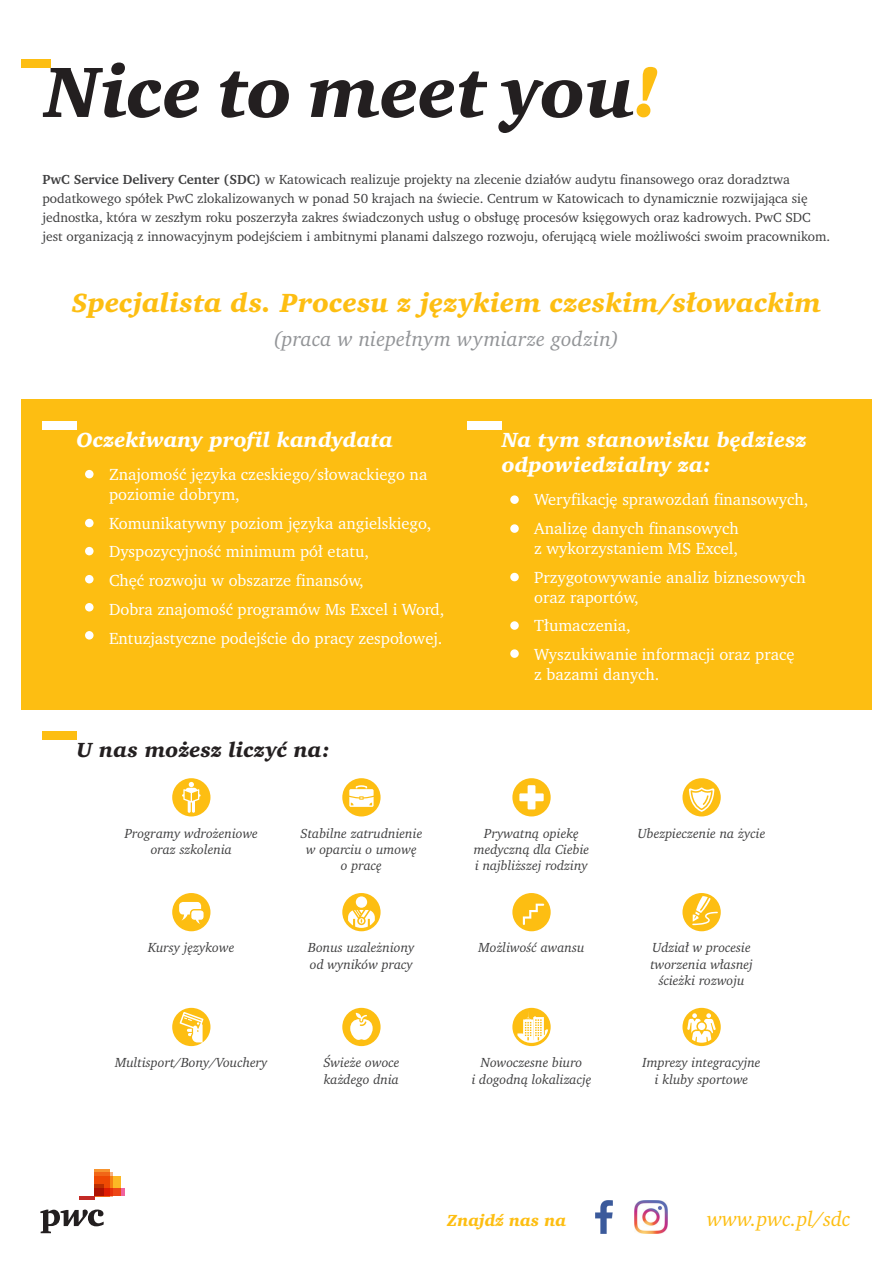
<style>
.page{position:relative;width:893px;height:1263px;background:#fff}
.page>*{position:absolute;margin:0;border:0;box-sizing:border-box;transform-origin:0 0}
.t1{font:italic 27px "Charter ITC Blk PL";letter-spacing:.005em;color:#fdbe12}
.t2{font:italic 21px/25.2px "Charter ITC Blk PL";color:#fff}
.t3{font:italic 21px "Charter ITCPL";letter-spacing:.005em;color:#929497}
.t4{font:italic 21px "Charter ITC Blk PL";letter-spacing:.005em;color:#231f20}
.t5{font:italic 21px "Charter ITCPL";color:#fdbe12}
.t6{font:16.5px/28.8px "Charter ITCPL";color:#fff}
.t7{font:italic 16.5px "Charter ITC Blk PL";color:#fdbe12}
.t8{font:13.5px/18.9px "Charter ITCPL";color:#3e3e3f}
.t9{font:italic 13.5px/16.2px "Charter ITCPL";color:#3e3e3f;text-align:center}
.s1{font-weight:700}
</style>
<div class="page">
<div style="left:21px;top:400px;width:851px;height:310px;background:#fdbe12"></div>
<svg style="left:43px;top:63px;width:156px;height:55px"></svg>
<svg style="left:220px;top:71px;width:69px;height:47px"></svg>
<svg style="left:310px;top:71px;width:177px;height:47px"></svg>
<svg style="left:498px;top:67px;width:159px;height:66px"></svg>
<div style="left:21px;top:60px;width:30px;height:8px;background:#fdbe12"></div>
<div style="left:85px;top:470px;width:9px;height:8px;background:#fff;border-radius:50%"></div>
<div style="left:85px;top:519px;width:9px;height:8px;background:#fff;border-radius:50%"></div>
<div style="left:85px;top:547px;width:9px;height:8px;background:#fff;border-radius:50%"></div>
<div style="left:85px;top:575px;width:9px;height:8px;background:#fff;border-radius:50%"></div>
<div style="left:85px;top:603px;width:9px;height:8px;background:#fff;border-radius:50%"></div>
<div style="left:85px;top:631px;width:9px;height:8px;background:#fff;border-radius:50%"></div>
<div style="left:510px;top:495px;width:9px;height:9px;background:#fff;border-radius:50%"></div>
<div style="left:510px;top:524px;width:9px;height:9px;background:#fff;border-radius:50%"></div>
<div style="left:510px;top:573px;width:9px;height:8px;background:#fff;border-radius:50%"></div>
<div style="left:510px;top:621px;width:9px;height:9px;background:#fff;border-radius:50%"></div>
<div style="left:510px;top:649px;width:9px;height:9px;background:#fff;border-radius:50%"></div>
<div style="left:43px;top:421px;width:34px;height:8px;background:#fff"></div>
<div style="left:468px;top:421px;width:34px;height:8px;background:#fff"></div>
<svg style="left:40px;top:1209px;width:64px;height:24px"></svg>
<div style="left:95px;top:1188px;width:30px;height:8px;background:#f0639e"></div>
<div style="left:95px;top:1172px;width:18px;height:24px;background:#f9b281"></div>
<svg style="left:95px;top:1169px;width:15px;height:7px"></svg>
<svg style="left:95px;top:1176px;width:26px;height:20px"></svg>
<svg style="left:95px;top:1184px;width:9px;height:12px"></svg>
<hr style="left:79px;top:1196px;width:16px;height:4px;background:#c32a25">
<img style="left:634px;top:1200px;width:33px;height:33px">
<img style="left:595px;top:1200px;width:17px;height:33px">
<div style="left:43px;top:731px;width:34px;height:9px;background:#fdbe12"></div>
<svg style="left:172px;top:778px;width:38px;height:38px"></svg>
<svg style="left:512px;top:778px;width:39px;height:38px"></svg>
<svg style="left:342px;top:893px;width:39px;height:38px"></svg>
<svg style="left:172px;top:1008px;width:38px;height:38px"></svg>
<svg style="left:682px;top:893px;width:39px;height:38px"></svg>
<svg style="left:172px;top:893px;width:38px;height:38px"></svg>
<svg style="left:682px;top:778px;width:39px;height:38px"></svg>
<svg style="left:342px;top:1008px;width:39px;height:38px"></svg>
<svg style="left:682px;top:1008px;width:39px;height:38px"></svg>
<div style="left:512px;top:1008px;width:39px;height:38px;background:#fdbe12;border-radius:50%"></div>
<svg style="left:517px;top:1011px;width:31px;height:32px"></svg>
<svg style="left:512px;top:893px;width:39px;height:38px"></svg>
<svg style="left:342px;top:778px;width:39px;height:38px"></svg>
<p class="t8" style="left:43px;top:170px;width:789px"><span class="s1">PwC Service Delivery Center (SDC)</span> w Katowicach realizuje projekty na zlecenie działów audytu finansowego oraz doradztwa podatkowego spółek PwC zlokalizowanych w ponad 50 krajach na świecie. Centrum w Katowicach to dynamicznie rozwijająca się jednostka, która w zeszłym roku poszerzyła zakres świadczonych usług o obsługę procesów księgowych oraz kadrowych. PwC SDC jest organizacją z innowacyjnym podejściem i ambitnymi planami dalszego rozwoju, oferującą wiele możliwości swoim pracownikom.</p>
<h1 class="t1" style="left:72px;top:286px;width:751px">Specjalista ds. Procesu z językiem czeskim/słowackim</h1>
<h2 class="t3" style="left:274px;top:325px;width:347px">(praca w niepełnym wymiarze godzin)</h2>
<h2 class="t2" style="left:77px;top:427px;width:318px">Oczekiwany profil kandydata</h2>
<p class="t6" style="left:109px;top:464px;width:320px;line-height:19.8px">Znajomość języka czeskiego/słowackiego na poziomie dobrym,</p>
<p class="t6" style="left:109px;top:508px;width:337px">Komunikatywny poziom języka angielskiego, Dyspozycyjność minimum pół etatu,<br>Chęć rozwoju w obszarze finansów,<br>Dobra znajomość programów Ms Excel i Word, Entuzjastyczne podejście do pracy zespołowej.</p>
<h2 class="t4" style="left:77px;top:737px;width:255px">U nas możesz liczyć na:</h2>
<h2 class="t2" style="left:502px;top:427px;width:306px">Na tym stanowisku będziesz odpowiedzialny za:</h2>
<p class="t6" style="left:534px;top:485px;width:276px">Weryfikację sprawozdań finansowych,<br>Analizę danych finansowych</p>
<p class="t6" style="left:534px;top:534px;width:273px">z wykorzystaniem MS Excel,<br>Przygotowywanie analiz biznesowych</p>
<p class="t6" style="left:534px;top:582px;width:262px">oraz raportów,<br>Tłumaczenia,<br>Wyszukiwanie informacji oraz pracę</p>
<p class="t6" style="left:534px;top:660px;width:127px">z bazami danych.</p>
<p class="t9" style="left:125px;top:824px;width:135px">Programy wdrożeniowe oraz szkolenia</p>
<p class="t9" style="left:300px;top:824px;width:123px">Stabilne zatrudnienie w oparciu o umowę<br>o pracę</p>
<p class="t9" style="left:474px;top:824px;width:117px">Prywatną opiekę medyczną dla Ciebie i najbliższej rodziny</p>
<p class="t9" style="left:638px;top:824px;width:129px">Ubezpieczenie na życie</p>
<p class="t9" style="left:148px;top:939px;width:88px">Kursy językowe</p>
<p class="t9" style="left:308px;top:939px;width:108px;text-align:left">Bonus uzależniony od wyników pracy</p>
<p class="t9" style="left:479px;top:939px;width:107px">Możliwość awansu</p>
<p class="t9" style="left:650px;top:939px;width:106px">Udział w procesie tworzenia własnej ścieżki rozwoju</p>
<p class="t9" style="left:115px;top:1054px;width:154px">Multisport/Bony/Vouchery</p>
<p class="t9" style="left:323px;top:1054px;width:78px;text-align:left">Świeże owoce każdego dnia</p>
<p class="t9" style="left:472px;top:1054px;width:121px">Nowoczesne biuro<br>i dogodną lokalizację</p>
<p class="t9" style="left:643px;top:1054px;width:120px">Imprezy integracyjne i kluby sportowe</p>
<p class="t7" style="left:447px;top:1210px;width:120px">Znajdź nas na</p>
<h2 class="t5" style="left:707px;top:1206px;width:145px">www.pwc.pl/sdc</h2>
</div>
